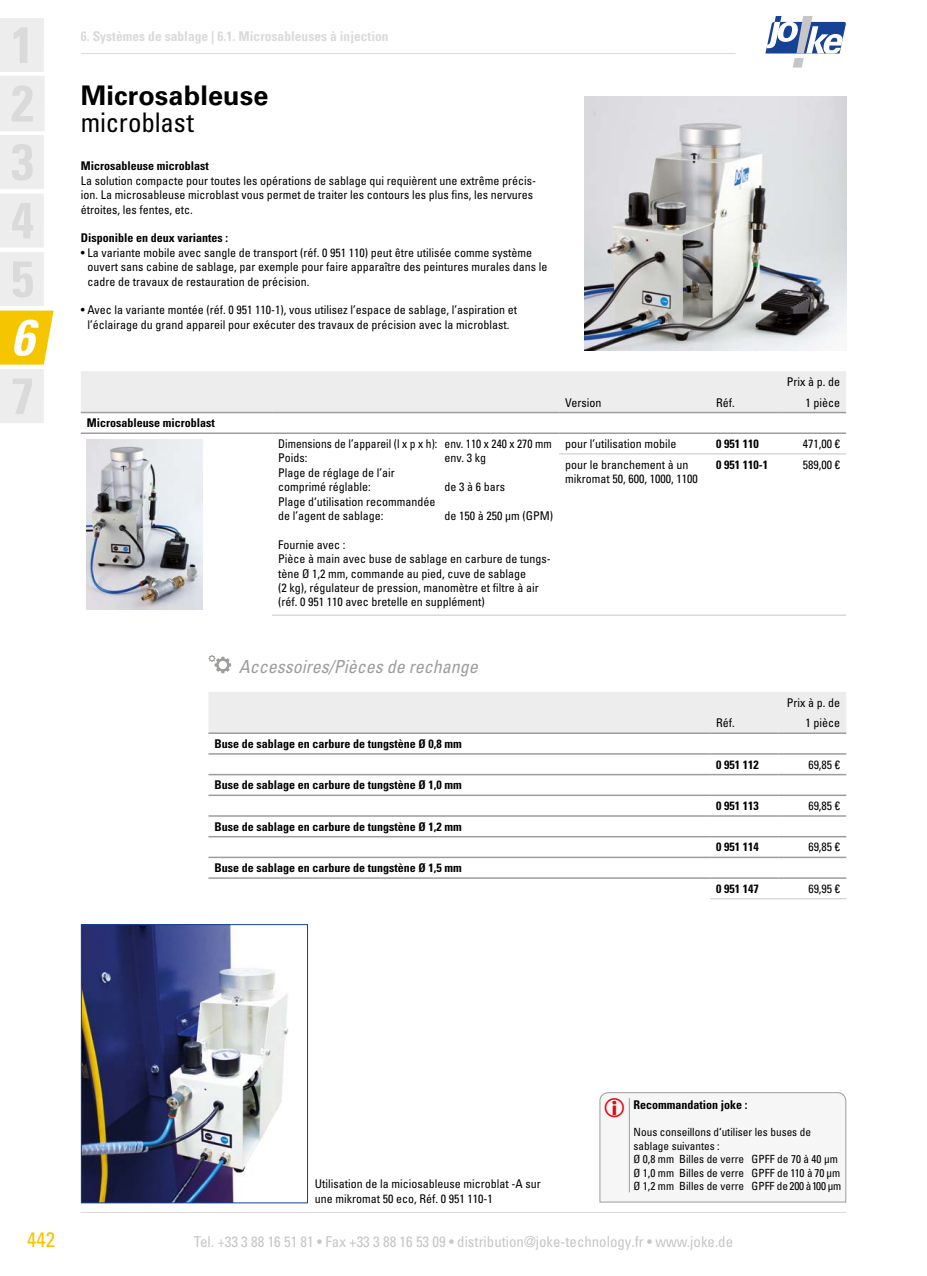
<style>
.page{position:relative;width:927px;height:1276px;background:#fff}
.page>*{position:absolute;margin:0;border:0;box-sizing:border-box;transform-origin:0 0}
.t1{font:italic 700 condensed 51px "Univers LT Pro";color:#fff}
.t2{font:700 27px "Univers LT Pro 65";letter-spacing:.005em;color:#000}
.t3{font:condensed 27px "Univers LT Pro";letter-spacing:-.005em;color:#000}
.t4{font:condensed 21px "Univers LT Pro";color:#f5c500}
.t5{font:italic condensed 18px "Univers LT Pro";color:#9d9d9c}
.t6{font:condensed 15px "Univers LT Pro";color:#c6c6c6}
.t7{font:700 condensed 13.5px "Univers LT Pro";color:#dadada}
.t8{font:condensed 12px/14.4px "Univers LT Pro";color:#000}
.t9{font:700 condensed 12px "Univers LT Pro";color:#000}
.t10{font:condensed 12px/14.4px "Univers LT Pro";color:#000;scale:.96 1}
.t11{font:condensed 11.25px/13.5px "Univers LT Pro";color:#000}
</style>
<div class="page">
<hr style="left:81px;top:1212px;width:765px;height:1px;background:#dadada">
<hr style="left:81px;top:53px;width:655px;height:1px;background:#dadada">
<svg style="left:765px;top:16px;width:81px;height:52px"></svg>
<svg style="left:0;top:18px;width:54px;height:405px"></svg>
<img style="left:87px;top:439px;width:115px;height:170px">
<img style="left:585px;top:97px;width:261px;height:253px">
<img style="left:83px;top:926px;width:205px;height:275px">
<div style="left:81px;top:924px;width:227px;height:279px;border:1px solid #164194"></div>
<div style="left:81px;top:371px;width:765px;height:41px;background:#ededed"></div>
<hr style="left:81px;top:412px;width:191px;height:1px;background:#9d9d9c">
<hr style="left:272px;top:412px;width:287px;height:1px;background:#9d9d9c">
<hr style="left:559px;top:412px;width:151px;height:1px;background:#9d9d9c">
<hr style="left:710px;top:412px;width:68px;height:1px;background:#9d9d9c">
<hr style="left:778px;top:615px;width:68px;height:1px;background:#c6c6c6">
<hr style="left:710px;top:615px;width:68px;height:1px;background:#c6c6c6">
<hr style="left:559px;top:615px;width:151px;height:1px;background:#c6c6c6">
<hr style="left:778px;top:432px;width:68px;height:2px;background:#9d9d9c">
<hr style="left:778px;top:453px;width:68px;height:1px;background:#c6c6c6">
<hr style="left:710px;top:432px;width:68px;height:2px;background:#9d9d9c">
<hr style="left:710px;top:453px;width:68px;height:1px;background:#c6c6c6">
<hr style="left:559px;top:432px;width:151px;height:2px;background:#9d9d9c">
<hr style="left:559px;top:453px;width:151px;height:1px;background:#c6c6c6">
<hr style="left:778px;top:412px;width:68px;height:1px;background:#9d9d9c">
<hr style="left:272px;top:432px;width:287px;height:2px;background:#9d9d9c">
<hr style="left:272px;top:615px;width:287px;height:1px;background:#c6c6c6">
<hr style="left:81px;top:432px;width:191px;height:2px;background:#9d9d9c">
<svg style="left:208px;top:655px;width:23px;height:18px"></svg>
<div style="left:209px;top:692px;width:637px;height:40px;background:#ededed"></div>
<hr style="left:208px;top:732px;width:502px;height:2px;background:#9d9d9c">
<hr style="left:710px;top:732px;width:68px;height:2px;background:#9d9d9c">
<hr style="left:778px;top:898px;width:68px;height:1px;background:#c6c6c6">
<hr style="left:710px;top:898px;width:68px;height:1px;background:#c6c6c6">
<hr style="left:778px;top:753px;width:68px;height:1px;background:#9d9d9c">
<hr style="left:710px;top:753px;width:68px;height:1px;background:#9d9d9c">
<hr style="left:208px;top:753px;width:502px;height:1px;background:#9d9d9c">
<hr style="left:778px;top:732px;width:68px;height:2px;background:#9d9d9c">
<hr style="left:208px;top:856px;width:502px;height:2px;background:#9d9d9c">
<hr style="left:710px;top:856px;width:68px;height:2px;background:#9d9d9c">
<hr style="left:778px;top:856px;width:68px;height:2px;background:#9d9d9c">
<hr style="left:208px;top:877px;width:502px;height:2px;background:#9d9d9c">
<hr style="left:710px;top:877px;width:68px;height:2px;background:#9d9d9c">
<hr style="left:778px;top:877px;width:68px;height:2px;background:#9d9d9c">
<hr style="left:208px;top:815px;width:502px;height:1px;background:#9d9d9c">
<hr style="left:710px;top:815px;width:68px;height:1px;background:#9d9d9c">
<hr style="left:778px;top:815px;width:68px;height:1px;background:#9d9d9c">
<hr style="left:208px;top:836px;width:502px;height:1px;background:#9d9d9c">
<hr style="left:710px;top:836px;width:68px;height:1px;background:#9d9d9c">
<hr style="left:778px;top:836px;width:68px;height:1px;background:#9d9d9c">
<hr style="left:208px;top:774px;width:502px;height:1px;background:#9d9d9c">
<hr style="left:710px;top:774px;width:68px;height:1px;background:#9d9d9c">
<hr style="left:778px;top:774px;width:68px;height:1px;background:#9d9d9c">
<hr style="left:208px;top:794px;width:502px;height:2px;background:#9d9d9c">
<hr style="left:710px;top:794px;width:68px;height:2px;background:#9d9d9c">
<hr style="left:778px;top:794px;width:68px;height:2px;background:#9d9d9c">
<div style="left:599px;top:1092px;width:248px;height:110px;background:#f6f6f6"></div>
<p class="t7" style="left:81px;top:27px;width:309px">6. Systèmes de sablage | 6.1. Microsableuses à injection</p>
<h2 class="t2" style="left:81px;top:79px;width:189px">Microsableuse</h2>
<h1 class="t1" style="left:11px;top:306px;width:24px">6</h1>
<h2 class="t3" style="left:81px;top:106px;width:115px">microblast</h2>
<p class="t9" style="left:81px;top:159px;width:129px">Microsableuse microblast</p>
<p class="t8" style="left:81px;top:173px;width:457px">La solution compacte pour toutes les opérations de sablage qui requièrent une extrême précis&shy;ion. La microsableuse microblast vous permet de traiter les contours les plus fins, les nervures étroites, les fentes, etc.</p>
<p class="t9" style="left:81px;top:231px;width:149px">Disponible en deux variantes :</p>
<p class="t8" style="left:87px;top:245px;width:461px;text-indent:-7px">• La variante mobile avec sangle de transport (réf. 0 951 110) peut être utilisée comme système ouvert sans cabine de sablage, par exemple pour faire apparaître des peintures murales dans le cadre de travaux de restauration de précision.</p>
<p class="t8" style="left:81px;top:303px;width:438px;text-align:center">• Avec la variante montée (réf. 0 951 110-1), vous utilisez l’espace de sablage, l’aspiration et l’éclairage du grand appareil pour exécuter des travaux de précision avec la microblast.</p>
<p class="t9" style="left:87px;top:415px;width:129px">Microsableuse microblast</p>
<p class="t10" style="left:278px;top:436px;width:286px">Dimensions de l’appareil (l x p x h): env. 110 x 240 x 270 mm<br>Poids:</p>
<p class="t8" style="left:445px;top:451px;width:43px">env. 3 kg</p>
<p class="t8" style="left:278px;top:465px;width:118px">Plage de réglage de l’air comprimé réglable:</p>
<p class="t8" style="left:445px;top:479px;width:62px">de 3 à 6 bars</p>
<p class="t8" style="left:278px;top:494px;width:159px">Plage d‘utilisation recommandée de l’agent de sablage:</p>
<p class="t8" style="left:445px;top:508px;width:110px">de 150 à 250 µm (GPM)</p>
<p class="t8" style="left:278px;top:537px;width:274px">Fournie avec :<br>Pièce à main avec buse de sablage en carbure de tungs&shy;tène Ø 1,2 mm, commande au pied, cuve de sablage<br>(2 kg), régulateur de pression, manomètre et filtre à air (réf. 0 951 110 avec bretelle en supplément)</p>
<p class="t8" style="left:565px;top:395px;width:38px">Version</p>
<p class="t8" style="left:716px;top:395px;width:20px">Réf.</p>
<p class="t8" style="left:787px;top:371px;width:55px;line-height:20.7px;text-align:right">Prix à p. de<br>1 pièce</p>
<p class="t8" style="left:565px;top:436px;width:113px">pour l’utilisation mobile</p>
<p class="t9" style="left:716px;top:436px;width:44px">0 951 110</p>
<p class="t8" style="left:803px;top:436px;width:39px">471,00 €</p>
<p class="t8" style="left:565px;top:457px;width:134px">pour le branchement à un mikromat 50, 600, 1000, 1100</p>
<p class="t9" style="left:716px;top:457px;width:53px">0 951 110-1</p>
<p class="t8" style="left:803px;top:457px;width:39px">589,00 €</p>
<h3 class="t5" style="left:239px;top:655px;width:240px">Accessoires/Pièces de rechange</h3>
<p class="t9" style="left:214px;top:736px;width:249px">Buse de sablage en carbure de tungstène Ø 0,8 mm</p>
<p class="t9" style="left:214px;top:777px;width:249px">Buse de sablage en carbure de tungstène Ø 1,0 mm</p>
<p class="t9" style="left:214px;top:819px;width:249px">Buse de sablage en carbure de tungstène Ø 1,2 mm</p>
<p class="t9" style="left:214px;top:860px;width:249px">Buse de sablage en carbure de tungstène Ø 1,5 mm</p>
<p class="t8" style="left:716px;top:715px;width:20px">Réf.</p>
<p class="t8" style="left:787px;top:692px;width:55px;line-height:20.7px;text-align:right">Prix à p. de<br>1 pièce</p>
<p class="t9" style="left:716px;top:757px;width:44px">0 951 112</p>
<p class="t8" style="left:808px;top:757px;width:33px">69,85 €</p>
<p class="t9" style="left:716px;top:798px;width:44px">0 951 113</p>
<p class="t8" style="left:808px;top:798px;width:33px">69,85 €</p>
<p class="t9" style="left:716px;top:839px;width:44px">0 951 114</p>
<p class="t8" style="left:808px;top:839px;width:33px">69,85 €</p>
<p class="t9" style="left:716px;top:881px;width:44px">0 951 147</p>
<p class="t8" style="left:808px;top:881px;width:33px">69,95 €</p>
<p class="t9" style="left:634px;top:1097px;width:115px">Recommandation joke :</p>
<p class="t11" style="left:634px;top:1125px;width:208px">Nous conseillons d‘utiliser les buses de sablage suivantes :<br>Ø 0,8 mm Billes de verre GPFF de 70 à 40 µm Ø 1,0 mm Billes de verre GPFF de 110 à 70 µm</p>
<p class="t8" style="left:315px;top:1176px;width:227px">Utilisation de la miciosableuse microblat -A sur</p>
<p class="t11" style="left:634px;top:1179px;width:209px">Ø 1,2 mm Billes de verre GPFF de 200 à 100 µm</p>
<p class="t8" style="left:315px;top:1191px;width:179px">une mikromat 50 eco, Réf. 0 951 110-1</p>
<h3 class="t4" style="left:27px;top:1226px;width:29px">442</h3>
<p class="t6" style="left:194px;top:1232px;width:541px">Tel. +33 3 88 16 51 81 • Fax +33 3 88 16 53 09 • distribution@joke-technology.fr • www.joke.de</p>
</div>
